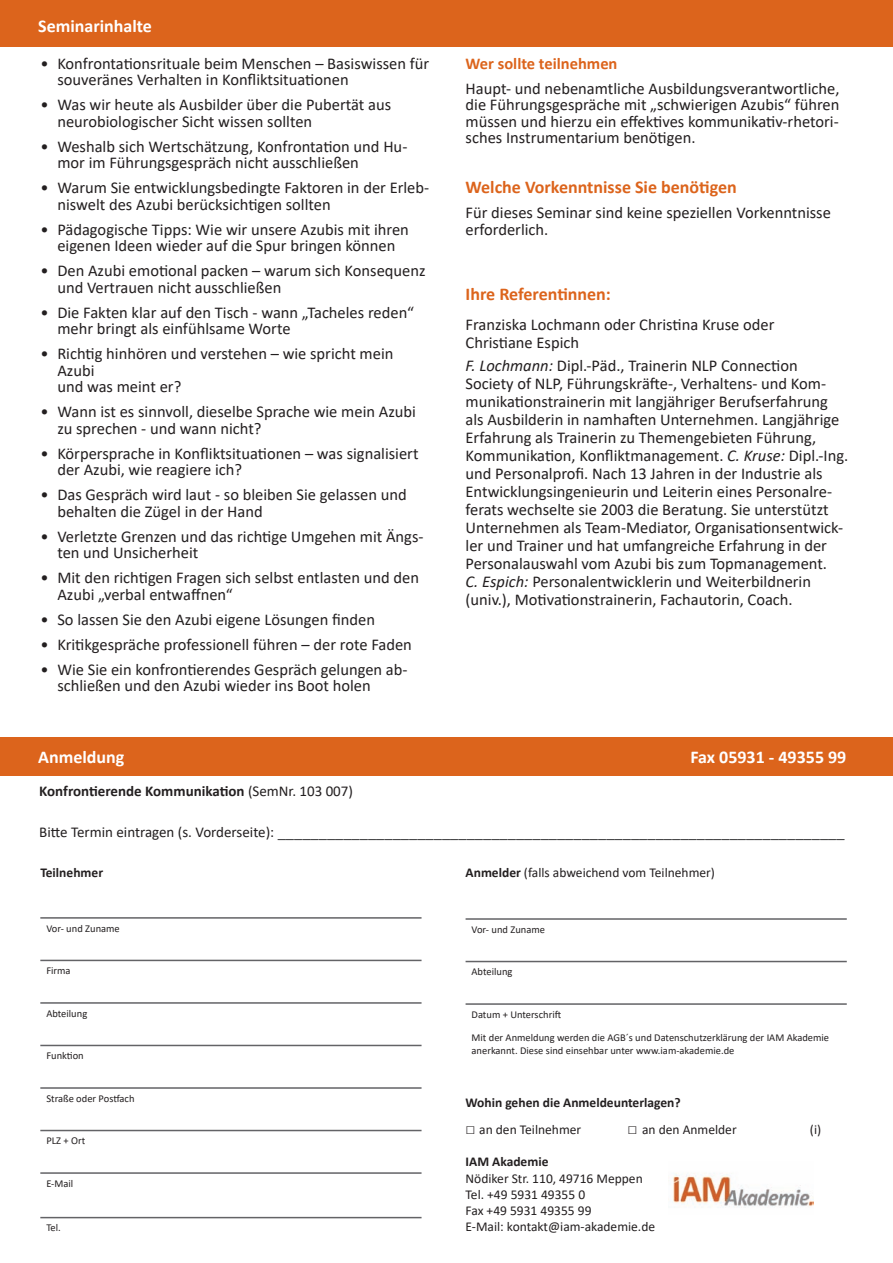
<style>
.page{position:relative;width:893px;height:1263px;background:#fff}
.page>*{position:absolute;margin:0;border:0;box-sizing:border-box;transform-origin:0 0}
.t1{font:700 18px "Calibri";color:#dc641c}
.t2{font:700 18px "Calibri";color:#fff}
.t3{font:16.5px/16.5px "Calibri";color:#231f20}
.t4{font:16.5px "Calibri";color:#3e3e3f}
.t5{font:700 16.5px "Calibri";color:#dc641c}
.t6{font:700 15px "Calibri";color:#231f20}
.t7{font:13.5px/16.2px "Calibri";color:#231f20}
.t8{font:700 13.5px "Calibri";color:#231f20}
.t9{font:10.5px/12.6px "Calibri";color:#231f20}
.s1{font-style:italic}
.s2{font-weight:400}
.s3{font-size:15px;color:#231f20}
.s4{font-weight:700}
.s5{font-family:"Arial";font-weight:700;font-size:16.5px}
</style>
<div class="page">
<div style="left:0;top:0;width:893px;height:47px;background:#dc641c"></div>
<div style="left:0;top:737px;width:893px;height:38px;background:#dc641c"></div>
<hr style="left:40px;top:917px;width:382px;height:2px;background:#636366">
<hr style="left:40px;top:960px;width:382px;height:1px;background:#636366">
<hr style="left:40px;top:1002px;width:382px;height:2px;background:#636366">
<hr style="left:40px;top:1045px;width:382px;height:1px;background:#636366">
<hr style="left:40px;top:1087px;width:382px;height:2px;background:#636366">
<hr style="left:40px;top:1130px;width:382px;height:1px;background:#636366">
<hr style="left:40px;top:1172px;width:382px;height:2px;background:#636366">
<hr style="left:40px;top:1217px;width:382px;height:1px;background:#636366">
<hr style="left:466px;top:918px;width:381px;height:2px;background:#636366">
<hr style="left:466px;top:961px;width:381px;height:1px;background:#636366">
<hr style="left:466px;top:1003px;width:381px;height:2px;background:#636366">
<img style="left:673px;top:1173px;width:141px;height:35px">
<p class="t2" style="left:38px;top:14px;width:115px">Seminarinhalte</p>
<p class="t3" style="left:57px;top:55px;width:373px;text-indent:-17px">• Konfrontationsrituale beim Menschen – Basiswissen für souveränes Verhalten in Konfliktsituationen</p>
<p class="t3" style="left:57px;top:96px;width:335px;text-indent:-17px">• Was wir heute als Ausbilder über die Pubertät aus neurobiologischer Sicht wissen sollten</p>
<p class="t3" style="left:57px;top:138px;width:352px;text-indent:-17px">• Weshalb sich Wertschätzung, Konfrontation und Hu&shy;mor im Führungsgespräch nicht ausschließen</p>
<p class="t3" style="left:57px;top:179px;width:373px;text-indent:-17px">• Warum Sie entwicklungsbedingte Faktoren in der Erleb&shy;niswelt des Azubi berücksichtigen sollten</p>
<p class="t3" style="left:40px;top:221px;width:370px;text-align:center">• Pädagogische Tipps: Wie wir unsere Azubis mit ihren eigenen Ideen wieder auf die Spur bringen können</p>
<p class="t3" style="left:57px;top:262px;width:370px;text-indent:-17px">• Den Azubi emotional packen – warum sich Konsequenz und Vertrauen nicht ausschließen</p>
<p class="t3" style="left:57px;top:304px;width:358px;text-indent:-17px">• Die Fakten klar auf den Tisch - wann „Tacheles reden“ mehr bringt als einfühlsame Worte</p>
<p class="t3" style="left:57px;top:345px;width:338px;text-indent:-17px">• Richtig hinhören und verstehen – wie spricht mein<br>Azubi<br>und was meint er?</p>
<p class="t3" style="left:57px;top:403px;width:360px;text-indent:-17px">• Wann ist es sinnvoll, dieselbe Sprache wie mein Azubi zu sprechen - und wann nicht?</p>
<p class="t3" style="left:57px;top:445px;width:363px;text-indent:-17px">• Körpersprache in Konfliktsituationen – was signalisiert der Azubi, wie reagiere ich?</p>
<p class="t3" style="left:57px;top:486px;width:351px;text-indent:-17px">• Das Gespräch wird laut - so bleiben Sie gelassen und behalten die Zügel in der Hand</p>
<p class="t3" style="left:57px;top:528px;width:368px;text-indent:-17px">• Verletzte Grenzen und das richtige Umgehen mit Ängs&shy;ten und Unsicherheit</p>
<p class="t3" style="left:57px;top:569px;width:363px;text-indent:-17px">• Mit den richtigen Fragen sich selbst entlasten und den<br>Azubi „verbal entwaffnen“</p>
<p class="t3" style="left:40px;top:611px;width:336px">• So lassen Sie den Azubi eigene Lösungen finden</p>
<p class="t3" style="left:40px;top:636px;width:373px">• Kritikgespräche professionell führen – der rote Faden</p>
<p class="t3" style="left:57px;top:661px;width:352px;text-indent:-17px">• Wie Sie ein konfrontierendes Gespräch gelungen ab&shy;schließen und den Azubi wieder ins Boot holen</p>
<p class="t5" style="left:466px;top:52px;width:153px">Wer sollte teilnehmen</p>
<p class="t3" style="left:466px;top:80px;width:375px;text-align:justify">Haupt- und nebenamtliche Ausbildungsverantwortliche, die Führungsgespräche mit „schwierigen Azubis“ führen müssen und hierzu ein effektives kommunikativ-rhetori&shy;sches Instrumentarium benötigen.</p>
<p class="t1" style="left:466px;top:175px;width:273px">Welche Vorkenntnisse Sie benötigen</p>
<p class="t3" style="left:466px;top:204px;width:367px">Für dieses Seminar sind keine speziellen Vorkenntnisse erforderlich.</p>
<p class="t1" style="left:466px;top:281px;width:147px">Ihre Referentinnen:</p>
<p class="t3" style="left:466px;top:315px;width:310px;line-height:18px">Franziska Lochmann oder Christina Kruse oder<br>Christiane Espich</p>
<p class="t3" style="left:466px;top:356px;width:384px;line-height:18px"><span class="s1">F. Lochmann:</span> Dipl.-Päd., Trainerin NLP Connection Society of NLP, Führungskräfte-, Verhaltens- und Kom&shy;munikationstrainerin mit langjähriger Berufserfahrung als Ausbilderin in namhaften Unternehmen. Langjährige Erfahrung als Trainerin zu Themengebieten Führung, Kommunikation, Konfliktmanagement. <span class="s1">C. Kruse:</span> Dipl.-Ing. und Personalprofi. Nach 13 Jahren in der Industrie als Entwicklungsingenieurin und Leiterin eines Personalre&shy;ferats wechselte sie 2003 die Beratung. Sie unterstützt Unternehmen als Team-Mediator, Organisationsentwick&shy;ler und Trainer und hat umfangreiche Erfahrung in der Personalauswahl vom Azubi bis zum Topmanagement.<br><span class="s1">C. Espich:</span> Personalentwicklerin und Weiterbildnerin (univ.), Motivationstrainerin, Fachautorin, Coach.</p>
<p class="t2" style="left:38px;top:744px;width:88px">Anmeldung</p>
<p class="t2" style="left:690px;top:744px;width:158px">Fax 05931 - 49355 99</p>
<p class="t6" style="left:39px;top:781px;width:315px">Konfrontierende Kommunikation <span class="s2">(SemNr. 103 007)</span></p>
<p class="t4" style="left:39px;top:820px;width:807px"><span class="s3">Bitte Termin eintragen (s. Vorderseite):</span> _____________________________________________________________________</p>
<p class="t8" style="left:40px;top:863px;width:64px">Teilnehmer</p>
<p class="t9" style="left:46px;top:922px;width:75px">Vor- und Zuname</p>
<p class="t9" style="left:46px;top:964px;width:26px">Firma</p>
<p class="t9" style="left:46px;top:1007px;width:42px">Abteilung</p>
<p class="t9" style="left:46px;top:1049px;width:39px">Funktion</p>
<p class="t9" style="left:46px;top:1092px;width:90px">Straße oder Postfach</p>
<p class="t9" style="left:46px;top:1134px;width:40px">PLZ + Ort</p>
<p class="t9" style="left:46px;top:1177px;width:29px">E-Mail</p>
<p class="t9" style="left:46px;top:1221px;width:16px">Tel.</p>
<p class="t7" style="left:466px;top:864px;width:251px"><span class="s4">Anmelder</span> (falls abweichend vom Teilnehmer)</p>
<p class="t9" style="left:472px;top:923px;width:75px">Vor- und Zuname</p>
<p class="t9" style="left:472px;top:965px;width:42px">Abteilung</p>
<p class="t9" style="left:472px;top:1008px;width:91px">Datum + Unterschrift</p>
<p class="t9" style="left:472px;top:1031px;width:359px">Mit der Anmeldung werden die AGB´s und Datenschutzerklärung der IAM Akademie anerkannt. Diese sind einsehbar unter www.iam-akademie.de</p>
<p class="t8" style="left:466px;top:1093px;width:217px">Wohin gehen die Anmeldeunterlagen?</p>
<p class="t7" style="left:466px;top:1121px;width:117px"><span class="s5">□</span> an den Teilnehmer</p>
<p class="t7" style="left:628px;top:1121px;width:111px"><span class="s5">□</span> an den Anmelder</p>
<p class="t7" style="left:810px;top:1121px;width:13px">(i)</p>
<p class="t8" style="left:466px;top:1152px;width:84px">IAM Akademie</p>
<p class="t7" style="left:466px;top:1170px;width:191px">Nödiker Str. 110, 49716 Meppen<br>Tel. +49 5931 49355 0<br>Fax +49 5931 49355 99<br>E-Mail: kontakt@iam-akademie.de</p>
</div>
